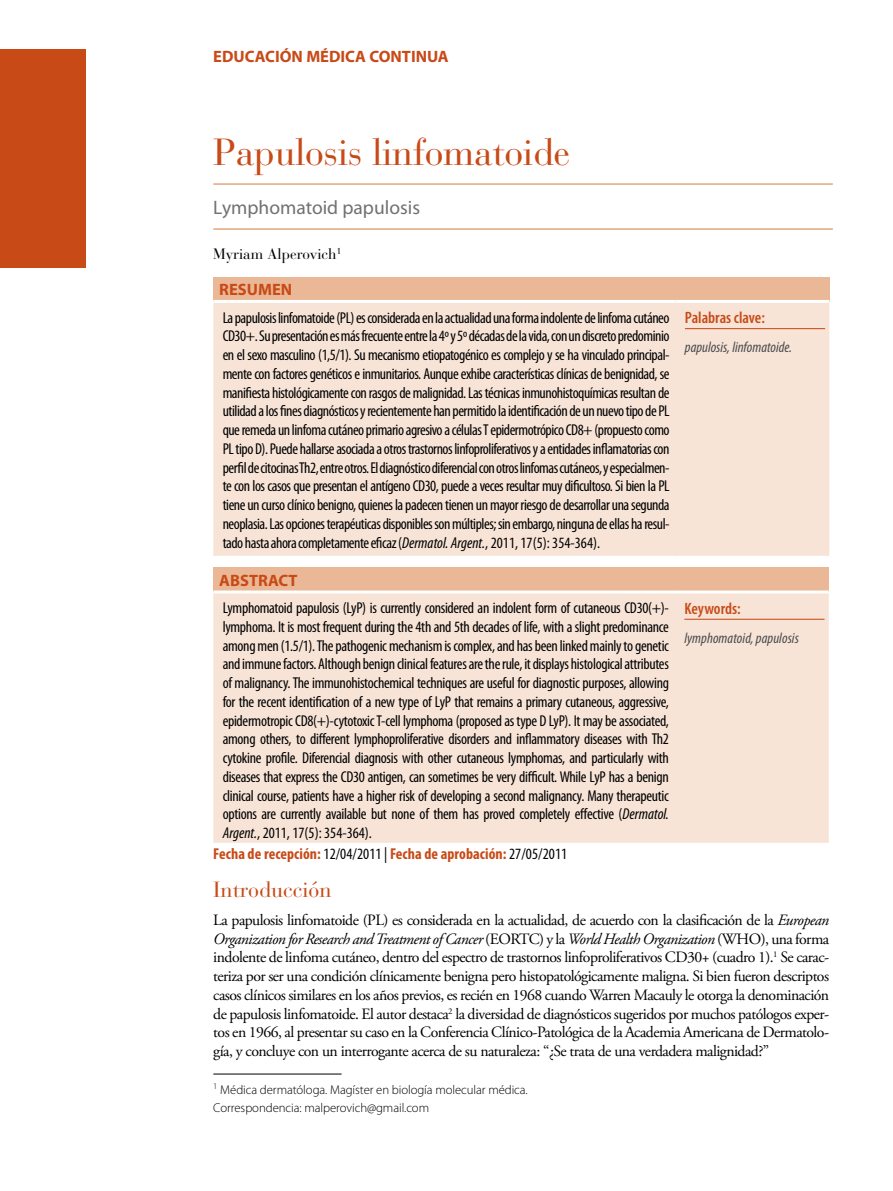
<style>
.page{position:relative;width:893px;height:1191px;background:#fff}
.page>*{position:absolute;margin:0;border:0;box-sizing:border-box;transform-origin:0 0}
.t1{font:37.5px "Bauer Bodoni";letter-spacing:-.01em;color:#c84a17}
.t2{font:21.75px "Bauer Bodoni";color:#c84a17}
.t3{font:19.5px "Myriad Pro";color:#707172}
.t4{font:700 16.5px "Myriad Pro";color:#c84a17}
.t5{font:600 condensed 16.5px "Myriad Pro";color:#c84a17}
.t6{font:condensed 15.75px/18.8px "Myriad Pro";letter-spacing:-.02em;color:#000;text-align:justify}
.t7{font:15.75px/18.8px "Adobe Garamond Pro";letter-spacing:-.035em;color:#000;text-align:justify}
.t8{font:700 condensed 15.75px "Myriad Pro";letter-spacing:.005em;color:#c84a17}
.t9{font:italic condensed 15px "Myriad Pro";letter-spacing:.005em;color:#4b4b4d}
.t10{font:15px "Bauer Bodoni";color:#000}
.t11{font:300 12.75px/18.8px "Myriad Pro";letter-spacing:-.005em;color:#000}
.s1{font-style:italic}
.s2{font-weight:400;color:#000}
</style>
<div class="page">
<div style="left:213px;top:277px;width:616px;height:24px;background:#eab896"></div>
<div style="left:213px;top:303px;width:616px;height:253px;background:#f7e4d7"></div>
<hr style="left:213px;top:300px;width:463px;height:3px;background:#fff">
<hr style="left:676px;top:300px;width:153px;height:3px;background:#fff">
<hr style="left:685px;top:328px;width:140px;height:1px;background:#c84a17">
<div style="left:213px;top:567px;width:616px;height:25px;background:#eab896"></div>
<div style="left:213px;top:593px;width:616px;height:249px;background:#f7e4d7"></div>
<hr style="left:213px;top:590px;width:462px;height:3px;background:#fff">
<hr style="left:675px;top:590px;width:154px;height:3px;background:#fff">
<hr style="left:684px;top:618px;width:140px;height:2px;background:#c84a17">
<hr style="left:213px;top:228px;width:620px;height:2px;background:#e4a67d">
<hr style="left:213px;top:183px;width:620px;height:2px;background:#e4a67d">
<div style="left:0;top:50px;width:85px;height:218px;background:#c84a17"></div>
<hr style="left:213px;top:1073px;width:129px;height:1px;background:#000">
<p class="t4" style="left:213px;top:46px;width:237px">EDUCACIÓN MÉDICA CONTINUA</p>
<h1 class="t1" style="left:213px;top:130px;width:358px">Papulosis linfomatoide</h1>
<p class="t3" style="left:213px;top:195px;width:208px">Lymphomatoid papulosis</p>
<p class="t10" style="left:213px;top:244px;width:130px">Myriam Alperovich<sup>1</sup></p>
<p class="t4" style="left:219px;top:279px;width:74px">RESUMEN</p>
<p class="t6" style="left:223px;top:308px;width:448px">La papulosis linfomatoide (PL) es considerada en la actualidad una forma indolente de linfoma cutáneo CD30+. Su presentación es más frecuente entre la 4º y 5º décadas de la vida, con un discreto predominio en el sexo masculino (1,5/1). Su mecanismo etiopatogénico es complejo y se ha vinculado principal&shy;mente con factores genéticos e inmunitarios. Aunque exhibe características clínicas de benignidad, se manifiesta histológicamente con rasgos de malignidad. Las técnicas inmunohistoquímicas resultan de utilidad a los fines diagnósticos y recientemente han permitido la identificación de un nuevo tipo de PL que remeda un linfoma cutáneo primario agresivo a células T epidermotrópico CD8+ (propuesto como PL tipo D). Puede hallarse asociada a otros trastornos linfoproliferativos y a entidades inflamatorias con perfil de citocinas Th2, entre otros. El diagnóstico diferencial con otros linfomas cutáneos, y especialmen&shy;te con los casos que presentan el antígeno CD30, puede a veces resultar muy dificultoso. Si bien la PL tiene un curso clínico benigno, quienes la padecen tienen un mayor riesgo de desarrollar una segunda neoplasia. Las opciones terapéuticas disponibles son múltiples; sin embargo, ninguna de ellas ha resul&shy;tado hasta ahora completamente eficaz (<span class="s1">Dermatol. Argent.</span>, 2011, 17(5): 354-364).</p>
<p class="t5" style="left:685px;top:307px;width:81px">Palabras clave:</p>
<p class="t9" style="left:685px;top:338px;width:109px">papulosis, linfomatoide.</p>
<p class="t4" style="left:219px;top:569px;width:80px">ABSTRACT</p>
<p class="t6" style="left:223px;top:598px;width:448px">Lymphomatoid papulosis (LyP) is currently considered an indolent form of cutaneous CD30(+)- lymphoma. It is most frequent during the 4th and 5th decades of life, with a slight predominance among men (1.5/1). The pathogenic mechanism is complex, and has been linked mainly to genetic and immune factors. Although benign clinical features are the rule, it displays histological attributes of malignancy. The immunohistochemical techniques are useful for diagnostic purposes, allowing for the recent identification of a new type of LyP that remains a primary cutaneous, aggressive, epidermotropic CD8(+)-cytotoxic T-cell lymphoma (proposed as type D LyP). It may be associated, among others, to different lymphoproliferative disorders and inflammatory diseases with Th2 cytokine profile. Diferencial diagnosis with other cutaneous lymphomas, and particularly with diseases that express the CD30 antigen, can sometimes be very difficult. While LyP has a benign clinical course, patients have a higher risk of developing a second malignancy. Many therapeutic options are currently available but none of them has proved completely effective (<span class="s1">Dermatol.<br>Argent.</span>, 2011, 17(5): 354-364).</p>
<p class="t5" style="left:684px;top:598px;width:58px">Keywords:</p>
<p class="t9" style="left:684px;top:629px;width:116px">lymphomatoid, papulosis</p>
<p class="t8" style="left:213px;top:844px;width:355px">Fecha de recepción: <span class="s2">12/04/2011 |</span> Fecha de aprobación: <span class="s2">27/05/2011</span></p>
<h2 class="t2" style="left:213px;top:876px;width:120px">Introducción</h2>
<p class="t7" style="left:213px;top:911px;width:617px">La papulosis linfomatoide (PL) es considerada en la actualidad, de acuerdo con la clasificación de la <span class="s1">European Organization for Research and Treatment of Cancer</span> (EORTC) y la <span class="s1">World Health Organization</span> (WHO), una forma indolente de linfoma cutáneo, dentro del espectro de trastornos linfoproliferativos CD30+ (cuadro 1).<sup>1</sup> Se carac&shy;teriza por ser una condición clínicamente benigna pero histopatológicamente maligna. Si bien fueron descriptos casos clínicos similares en los años previos, es recién en 1968 cuando Warren Macauly le otorga la denominación de papulosis linfomatoide. El autor destaca<sup>2</sup> la diversidad de diagnósticos sugeridos por muchos patólogos exper&shy;tos en 1966, al presentar su caso en la Conferencia Clínico-Patológica de la Academia Americana de Dermatolo&shy;gía, y concluye con un interrogante acerca de su naturaleza: “¿Se trata de una verdadera malignidad?”</p>
<p class="t11" style="left:213px;top:1080px;width:316px"><sup>1</sup> Médica dermatóloga. Magíster en biología molecular médica.<br>Correspondencia: malperovich@gmail.com</p>
</div>
